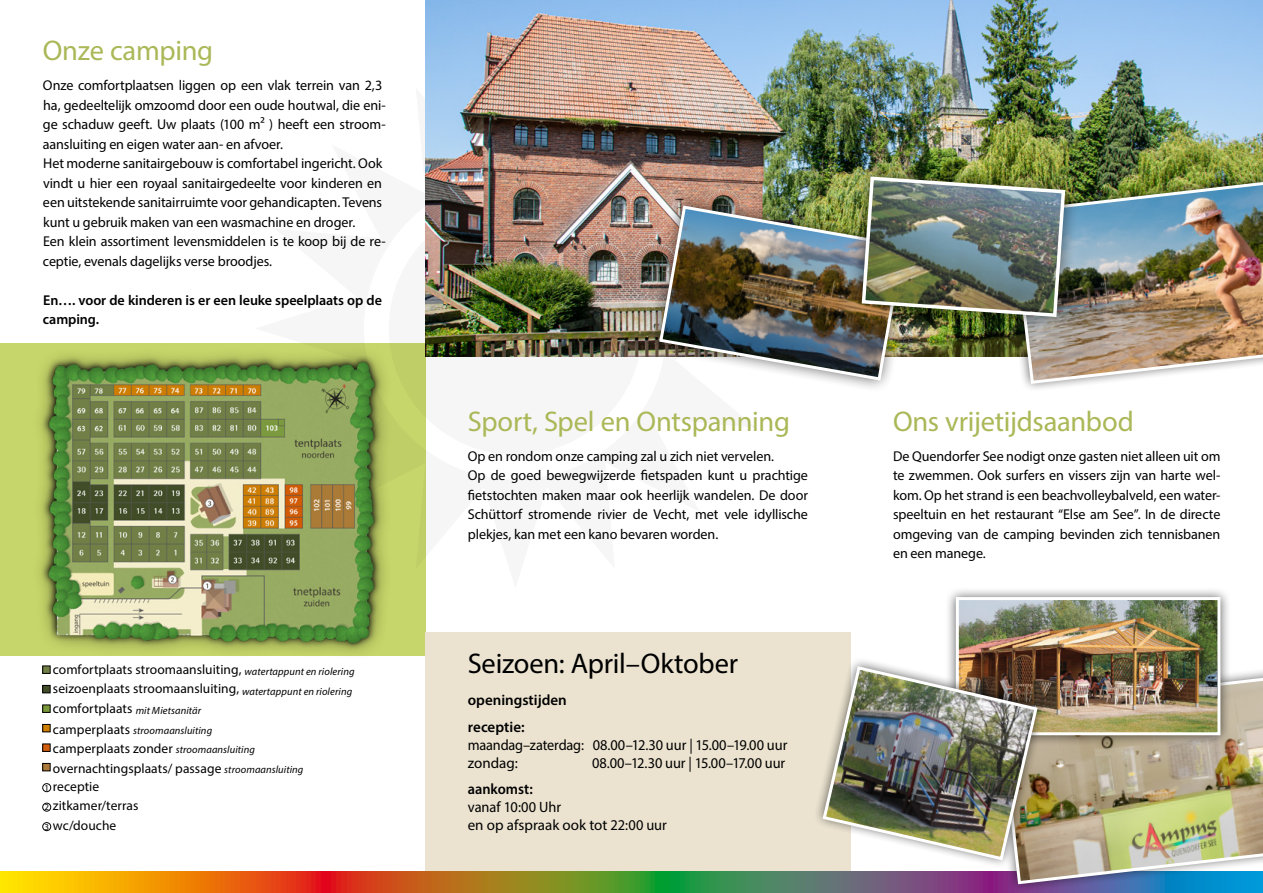
<style>
.page{position:relative;width:1263px;height:893px;background:#fff}
.page>*{position:absolute;margin:0;border:0;box-sizing:border-box;transform-origin:0 0}
.t1{font:28.5px "Myriad Pro";letter-spacing:-.01em;color:#abb857}
.t2{font:28.5px "Myriad Pro";letter-spacing:-.01em;color:#000}
.t3{font:15px/18px "Myriad Pro";letter-spacing:-.005em;color:#000;scale:.96 1}
.t4{font:15px/18px "Myriad Pro";letter-spacing:-.005em;color:#000;scale:.95 1}
.t5{font:600 15px/26.5px "Myriad Pro";color:#000}
.t6{font:600 15px "Myriad Pro";color:#000;scale:.96 1}
.t7{font:14.25px/19.5px "Myriad Pro";letter-spacing:-.005em;color:#000}
.t8{font:600 14.25px/19.5px "Myriad Pro";letter-spacing:-.005em;color:#000}
.t9{font:13.5px/19.5px "Myriad Pro";letter-spacing:.005em;color:#000}
.t10{font:italic 10.5px/19.5px "Myriad Pro";letter-spacing:.01em;color:#000}
.s1{font-style:normal;font-size:13.5px}
.s2{font-style:italic;font-size:10.5px}
.s3{font-size:9px}
</style>
<div class="page">
<div style="left:0;top:344px;width:425px;height:312px;background:#c7d66a"></div>
<img style="left:425px;top:0;width:838px;height:169px">
<div style="left:425px;top:632px;width:425px;height:261px;background:#ebe3d0"></div>
<div style="left:31px;top:345px;width:361px;height:316px;background:#000;opacity:.55"></div>
<img style="left:39px;top:352px;width:348px;height:303px">
<svg style="left:0;top:872px;width:986px;height:21px;background:#a17a2f"></svg>
<svg style="left:986px;top:671px;width:277px;height:222px;background:#4b6aae"></svg>
<img style="left:996px;top:674px;width:267px;height:212px">
<div style="left:945px;top:586px;width:286px;height:160px;background:#000;opacity:.61"></div>
<img style="left:960px;top:601px;width:256px;height:130px">
<div style="left:956px;top:597px;width:264px;height:138px;border:3px solid #fff"></div>
<img style="left:810px;top:653px;width:241px;height:220px">
<img style="left:821px;top:664px;width:218px;height:198px">
<img style="left:1082px;top:169px;width:181px;height:10px">
<img style="left:1082px;top:179px;width:181px;height:205px">
<img style="left:250px;top:63px;width:832px;height:527px">
<div style="left:43px;top:666px;width:7px;height:7px;background:#707f46"></div>
<div style="left:43px;top:666px;width:7px;height:8px;border:1px solid #000"></div>
<div style="left:43px;top:685px;width:7px;height:8px;background:#424e2a"></div>
<div style="left:43px;top:685px;width:7px;height:8px;border:1px solid #000"></div>
<div style="left:43px;top:705px;width:7px;height:7px;background:#7b983b"></div>
<div style="left:43px;top:705px;width:7px;height:8px;border:1px solid #000"></div>
<div style="left:43px;top:724px;width:7px;height:8px;background:#ce7e00"></div>
<div style="left:43px;top:724px;width:7px;height:8px;border:1px solid #000"></div>
<div style="left:43px;top:744px;width:7px;height:7px;background:#d05e0e"></div>
<div style="left:43px;top:744px;width:7px;height:8px;border:1px solid #000"></div>
<div style="left:43px;top:763px;width:7px;height:8px;background:#ab7a39"></div>
<div style="left:43px;top:763px;width:7px;height:8px;border:1px solid #000"></div>
<div style="left:43px;top:783px;width:8px;height:9px;border:1px solid #000;border-radius:50%"></div>
<div style="left:43px;top:803px;width:8px;height:8px;border:1px solid #000;border-radius:50%"></div>
<div style="left:43px;top:822px;width:8px;height:9px;border:1px solid #000;border-radius:50%"></div>
<h1 class="t1" style="left:43px;top:33px;width:172px">Onze camping</h1>
<p class="t7" style="left:43px;top:75px;width:344px">Onze comfortplaatsen liggen op een vlak terrein van 2,3 ha, gedeeltelijk omzoomd door een oude houtwal, die eni&shy;ge schaduw geeft. Uw plaats (100 m² ) heeft een stroom&shy;aansluiting en eigen water aan- en afvoer.<br>Het moderne sanitairgebouw is comfortabel ingericht. Ook vindt u hier een royaal sanitairgedeelte voor kinderen en een uitstekende sanitairruimte voor gehandicapten. Tevens kunt u gebruik maken van een wasmachine en droger.<br>Een klein assortiment levensmiddelen is te koop bij de re&shy;ceptie, evenals dagelijks verse broodjes.</p>
<p class="t8" style="left:43px;top:290px;width:340px">En…. voor de kinderen is er een leuke speelplaats op de camping.</p>
<h1 class="t1" style="left:468px;top:404px;width:324px">Sport, Spel en Ontspanning</h1>
<p class="t7" style="left:468px;top:446px;width:342px">Op en rondom onze camping zal u zich niet vervelen.<br>Op de goed bewegwijzerde fietspaden kunt u prachtige fietstochten maken maar ook heerlijk wandelen. De door Schüttorf stromende rivier de Vecht, met vele idyllische plekjes, kan met een kano bevaren worden.</p>
<p class="t9" style="left:53px;top:659px;width:303px">comfortplaats stroomaansluiting, <sub>watertappunt</sub> <sub>en</sub> <sub>riolering</sub></p>
<h1 class="t2" style="left:468px;top:645px;width:272px">Seizoen: April–Oktober</h1>
<p class="t9" style="left:53px;top:679px;width:301px">seizoenplaats stroomaansluiting, <sub>watertappunt</sub> <sub>en</sub> <sub>riolering</sub></p>
<p class="t10" style="left:53px;top:701px;width:161px"><span class="s1">comfortplaats</span> mit Mietsanitär <span class="s1">camperplaats</span> stroomaansluiting</p>
<p class="t9" style="left:53px;top:739px;width:252px">camperplaats zonder <span class="s2">stroomaansluiting </span>overnachtingsplaats/ passage <span class="s2">stroomaansluiting</span></p>
<p class="t9" style="left:44px;top:776px;width:95px"><span class="s3">1</span> receptie<br><span class="s3">2</span> zitkamer/terras<br><span class="s3">3</span> wc/douche</p>
<p class="t5" style="left:468px;top:687px;width:101px">openingstijden receptie:</p>
<p class="t4" style="left:468px;top:736px;width:338px">maandag–zaterdag: 08.00–12.30 uur | 15.00–19.00 uur zondag:</p>
<p class="t3" style="left:592px;top:754px;width:203px">08.00–12.30 uur | 15.00–17.00 uur</p>
<p class="t6" style="left:468px;top:780px;width:69px">aankomst:</p>
<p class="t3" style="left:468px;top:798px;width:209px">vanaf 10:00 Uhr<br>en op afspraak ook tot 22:00 uur</p>
<h1 class="t1" style="left:893px;top:404px;width:242px">Ons vrijetijdsaanbod</h1>
<p class="t7" style="left:893px;top:446px;width:329px;text-align:justify">De Quendorfer See nodigt onze gasten niet alleen uit om te zwemmen. Ook surfers en vissers zijn van harte wel&shy;kom. Op het strand is een beachvolleybalveld, een water&shy;speeltuin en het restaurant “Else am See”. In de directe omgeving van de camping bevinden zich tennisbanen en een manege.</p>
</div>
